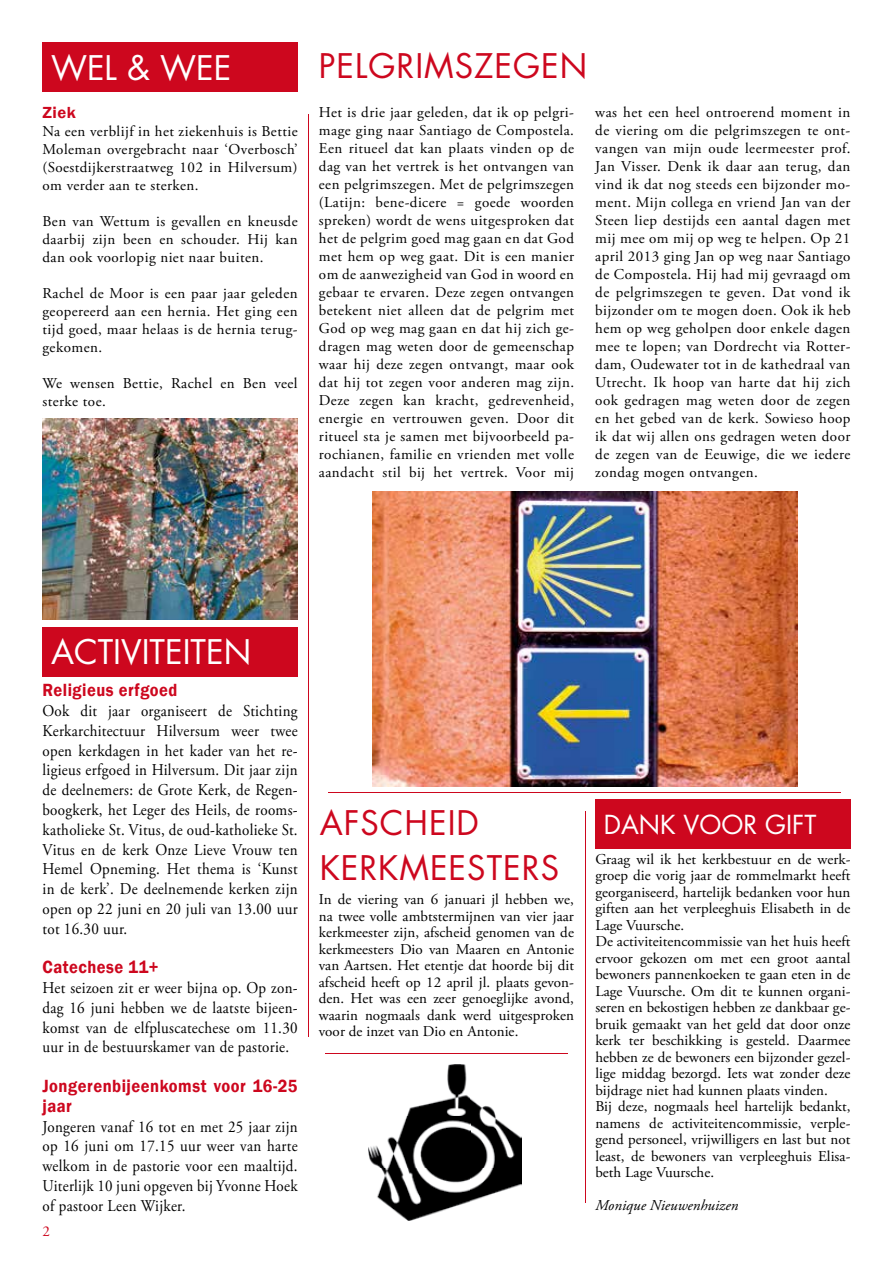
<style>
.page{position:relative;width:893px;height:1263px;background:#fff}
.page>*{position:absolute;margin:0;border:0;box-sizing:border-box;transform-origin:0 0}
.t1{font:33px/44.7px "Futura";letter-spacing:.03em;color:#cd071e}
.t2{font:33px "Futura";color:#fff}
.t3{font:25.5px "Futura";color:#fff}
.t4{font:600 18.15px/19.8px "Franklin Gothic";letter-spacing:.03em;color:#cd071e;scale:.91 1}
.t5{font:16.5px/19.8px "Adobe Garamond Pro";letter-spacing:.02em;color:#000;text-align:justify;scale:.91 1}
.t6{font:600 16.5px "Franklin Gothic";color:#cd071e}
.t7{font:15px/18px "Adobe Garamond Pro";letter-spacing:.005em;color:#000;text-align:justify}
.t8{font:15px/18px "Adobe Garamond Pro";letter-spacing:.03em;color:#000}
.t9{font:italic 15px "Adobe Garamond Pro";letter-spacing:.005em;color:#000}
.t10{font:15px "Adobe Garamond Pro";color:#cd071e}
</style>
<div class="page">
<hr style="left:308px;top:114px;width:1px;height:922px;background:#cd071e">
<div style="left:43px;top:43px;width:255px;height:49px;background:#cd071e"></div>
<hr style="left:328px;top:792px;width:513px;height:1px;background:#cd071e">
<div style="left:43px;top:627px;width:255px;height:49px;background:#cd071e"></div>
<img style="left:43px;top:418px;width:255px;height:202px">
<img style="left:372px;top:491px;width:425px;height:296px">
<div style="left:595px;top:799px;width:255px;height:49px;background:#cd071e"></div>
<hr style="left:325px;top:1053px;width:242px;height:1px;background:#cd071e">
<hr style="left:585px;top:811px;width:1px;height:391px;background:#cd071e">
<img style="left:369px;top:1064px;width:153px;height:156px">
<h1 class="t2" style="left:51px;top:45px;width:182px">WEL &amp; WEE</h1>
<h1 class="t1" style="left:319px;top:43px;width:270px">PELGRIMSZEGEN</h1>
<p class="t7" style="left:319px;top:104px;width:257px">Het is drie jaar geleden, dat ik op pelgri&shy;mage ging naar Santiago de Compostela.<br>Een ritueel dat kan plaats vinden op de dag van het vertrek is het ontvangen van een pelgrimszegen. Met de pelgrimszegen (Latijn: bene-dicere = goede woorden spreken) wordt de wens uitgesproken dat het de pelgrim goed mag gaan en dat God met hem op weg gaat. Dit is een manier om de aanwezigheid van God in woord en gebaar te ervaren. Deze zegen ontvangen betekent niet alleen dat de pelgrim met God op weg mag gaan en dat hij zich ge&shy;dragen mag weten door de gemeenschap waar hij deze zegen ontvangt, maar ook dat hij tot zegen voor anderen mag zijn.<br>Deze zegen kan kracht, gedrevenheid, energie en vertrouwen geven. Door dit ritueel sta je samen met bijvoorbeeld pa&shy;rochianen, familie en vrienden met volle aandacht stil bij het vertrek. Voor mij</p>
<p class="t6" style="left:43px;top:102px;width:35px">Ziek</p>
<p class="t7" style="left:43px;top:123px;width:257px">Na een verblijf in het ziekenhuis is Bettie Moleman overgebracht naar ‘Overbosch’ (Soestdijkerstraatweg 102 in Hilversum) om verder aan te sterken.</p>
<p class="t7" style="left:43px;top:213px;width:257px">Ben van Wettum is gevallen en kneusde daarbij zijn been en schouder. Hij kan dan ook voorlopig niet naar buiten.</p>
<p class="t7" style="left:43px;top:285px;width:257px">Rachel de Moor is een paar jaar geleden geopereerd aan een hernia. Het ging een tijd goed, maar helaas is de hernia terug&shy;gekomen.</p>
<p class="t8" style="left:43px;top:375px;width:257px">We wensen Bettie, Rachel en Ben veel sterke toe.</p>
<p class="t7" style="left:595px;top:104px;width:257px">was het een heel ontroerend moment in de viering om die pelgrimszegen te ont&shy;vangen van mijn oude leermeester prof.<br>Jan Visser. Denk ik daar aan terug, dan vind ik dat nog steeds een bijzonder mo&shy;ment. Mijn collega en vriend Jan van der Steen liep destijds een aantal dagen met mij mee om mij op weg te helpen. Op 21 april 2013 ging Jan op weg naar Santiago de Compostela. Hij had mij gevraagd om de pelgrimszegen te geven. Dat vond ik bijzonder om te mogen doen. Ook ik heb hem op weg geholpen door enkele dagen mee te lopen; van Dordrecht via Rotter&shy;dam, Oudewater tot in de kathedraal van Utrecht. Ik hoop van harte dat hij zich ook gedragen mag weten door de zegen en het gebed van de kerk. Sowieso hoop ik dat wij allen ons gedragen weten door de zegen van de Eeuwige, die we iedere zondag mogen ontvangen.</p>
<h1 class="t2" style="left:51px;top:629px;width:202px">ACTIVITEITEN</h1>
<p class="t4" style="left:43px;top:680px;width:150px">Religieus erfgoed</p>
<p class="t5" style="left:43px;top:701px;width:282px">Ook dit jaar organiseert de Stichting Kerk architectuur Hilversum weer twee open kerkdagen in het kader van het re&shy;ligieus erfgoed in Hilversum. Dit jaar zijn de deelnemers: de Grote Kerk, de Regen&shy;boogkerk, het Leger des Heils, de rooms&shy;katholieke St. Vitus, de oud-katholieke St.<br>Vitus en de kerk Onze Lieve Vrouw ten Hemel Opneming. Het thema is ‘Kunst in de kerk’. De deelnemende kerken zijn open op 22 juni en 20 juli van 13.00 uur tot 16.30 uur.</p>
<p class="t4" style="left:43px;top:957px;width:129px">Catechese 11+</p>
<p class="t5" style="left:43px;top:978px;width:282px">Het seizoen zit er weer bijna op. Op zon&shy;dag 16 juni hebben we de laatste bijeen&shy;komst van de elfpluscatechese om 11.30 uur in de bestuurskamer van de pastorie.</p>
<p class="t4" style="left:43px;top:1076px;width:282px">Jongerenbijeenkomst voor 16-25 jaar</p>
<p class="t5" style="left:43px;top:1117px;width:282px">Jongeren vanaf 16 tot en met 25 jaar zijn op 16 juni om 17.15 uur weer van harte welkom in de pastorie voor een maaltijd.<br>Uiterlijk 10 juni opgeven bij Yvonne Hoek of pastoor Leen Wijker.</p>
<p class="t10" style="left:43px;top:1222px;width:9px">2</p>
<h1 class="t1" style="left:320px;top:800px;width:241px">AFSCHEID<br>KERKMEESTERS</h1>
<p class="t7" style="left:319px;top:892px;width:257px;line-height:16.5px">In de viering van 6 januari jl hebben we, na twee volle ambtstermijnen van vier jaar kerkmeester zijn, afscheid genomen van de kerkmeesters Dio van Maaren en Antonie van Aartsen. Het etentje dat hoorde bij dit afscheid heeft op 12 april jl. plaats gevon&shy;den. Het was een zeer genoeglijke avond, waarin nogmaals dank werd uitgesproken voor de inzet van Dio en Antonie.</p>
<h2 class="t3" style="left:604px;top:807px;width:214px">DANK VOOR GIFT</h2>
<p class="t7" style="left:595px;top:851px;width:257px;line-height:16.5px;text-align:left">Graag wil ik het kerkbestuur en de werk&shy;groep die vorig jaar de rommelmarkt heeft georganiseerd, hartelijk bedanken voor hun giften aan het verpleeghuis Elisabeth in de Lage Vuursche.<br>De activiteitencommissie van het huis heeft ervoor gekozen om met een groot aantal bewoners pannenkoeken te gaan eten in de Lage Vuursche. Om dit te kunnen organi&shy;seren en bekostigen hebben ze dankbaar ge&shy;bruik gemaakt van het geld dat door onze kerk ter beschikking is gesteld. Daarmee hebben ze de bewoners een bijzonder gezel&shy;lige middag bezorgd. Iets wat zonder deze bijdrage niet had kunnen plaats vinden.<br>Bij deze, nogmaals heel hartelijk bedankt, namens de activiteitencommissie, verple&shy;gend personeel, vrijwilligers en last but not least, de bewoners van verpleeghuis Elisa&shy;beth Lage Vuursche.</p>
<p class="t9" style="left:595px;top:1196px;width:144px">Monique Nieuwenhuizen</p>
</div>
